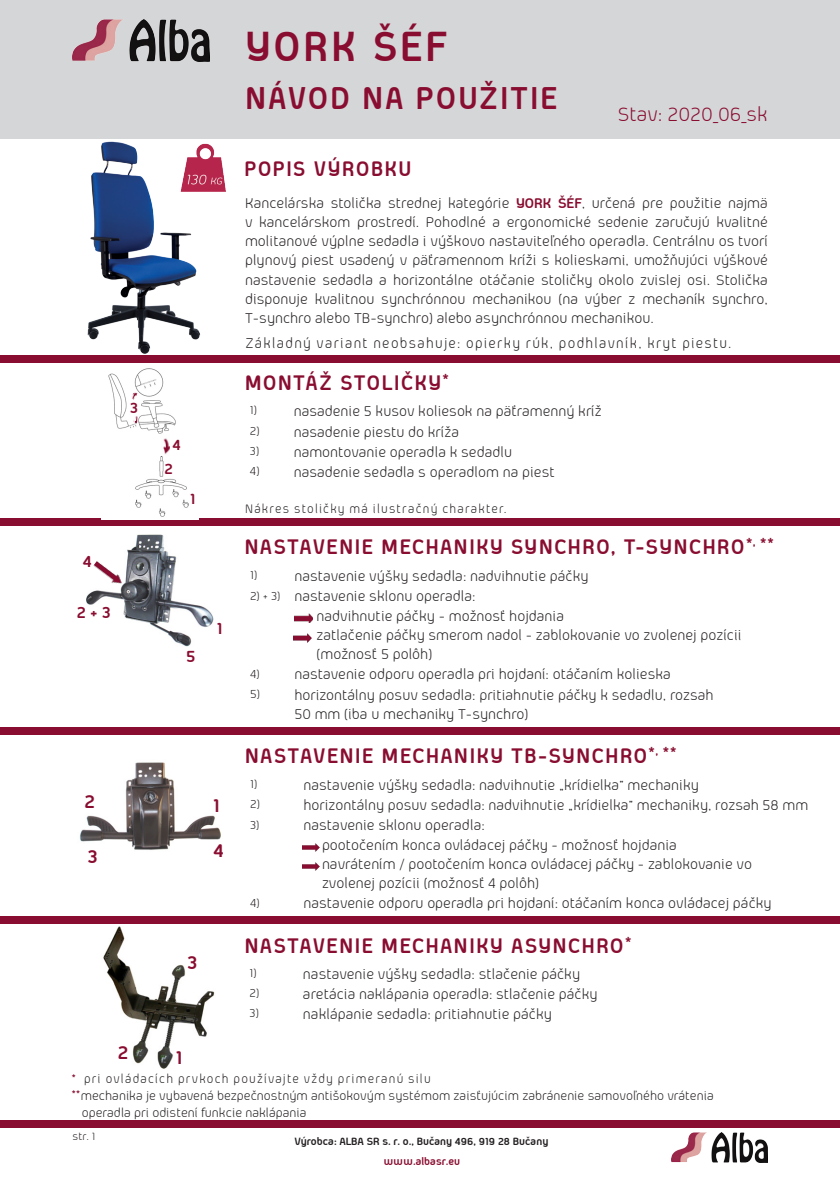
<style>
.page{position:relative;width:840px;height:1191px;background:#fff}
.page>*{position:absolute;margin:0;border:0;box-sizing:border-box;transform-origin:0 0}
.t1{font:700 48px "Aeroportal";letter-spacing:.07em;color:#890d30;scale:.95 1}
.t2{font:700 36px "Aeroportal";letter-spacing:.065em;color:#890d30;scale:.95 1}
.t3{font:700 24px "Aeroportal";letter-spacing:.07em;color:#890d30;scale:.95 1}
.t4{font:22px "Aeroportal";color:#890d30}
.t5{font:700 21.6px "Aeroportal";color:#890d30}
.t6{font:700 18.8px "Aeroportal";color:#890d30}
.t7{font:700 17.2px "Aeroportal";color:#890d30}
.t8{font:16px/19.2px "Aeroportal";color:#231f20;text-align:justify}
.t9{font:16px "Aeroportal";letter-spacing:.085em;color:#231f20;scale:.95 1}
.t10{font:14px "Aeroportal";color:#231f20}
.t11{font:14px "Aeroportal";letter-spacing:.09em;color:#231f20;scale:.95 1}
.t12{font:13.2px "Aeroportal";color:#231f20}
.t13{font:700 12px "Aeroportal";color:#231f20}
.t14{font:700 12px "Aeroportal";color:#890d30}
.t15{font:12px "Aeroportal";color:#231f20}
.s1{font-weight:700;color:#890d30}
</style>
<div class="page">
<img style="left:75px;top:138px;width:139px;height:216px">
<div style="left:0;top:356px;width:839px;height:7px;background:#890d30"></div>
<div style="left:0;top:0;width:839px;height:138px;background:#d5d6d8"></div>
<img style="left:72px;top:19px;width:137px;height:43px">
<div style="left:0;top:1120px;width:839px;height:7px;background:#890d30"></div>
<img style="left:178px;top:142px;width:48px;height:52px">
<img style="left:671px;top:1132px;width:96px;height:30px">
<div style="left:0;top:519px;width:839px;height:7px;background:#890d30"></div>
<div style="left:0;top:727px;width:839px;height:7px;background:#890d30"></div>
<div style="left:0;top:916px;width:839px;height:7px;background:#890d30"></div>
<img style="left:108px;top:368px;width:81px;height:149px">
<img style="left:160px;top:434px;width:10px;height:22px">
<svg style="left:130px;top:391px;width:8px;height:10px"></svg>
<svg style="left:133px;top:414px;width:5px;height:9px"></svg>
<img style="left:86px;top:534px;width:128px;height:113px">
<img style="left:92px;top:559px;width:32px;height:28px">
<img style="left:295px;top:614px;width:17px;height:9px">
<img style="left:293px;top:633px;width:18px;height:9px">
<img style="left:80px;top:762px;width:140px;height:88px">
<img style="left:302px;top:843px;width:17px;height:8px">
<img style="left:302px;top:862px;width:17px;height:8px">
<img style="left:103px;top:926px;width:112px;height:142px">
<p class="t1" style="left:245px;top:21px;width:213px">YORK ŠÉF</p>
<p class="t2" style="left:245px;top:79px;width:330px">NÁVOD NA POUŽITIE</p>
<p class="t3" style="left:244px;top:155px;width:177px">POPIS VÝROBKU</p>
<p class="t4" style="left:617px;top:103px;width:151px">Stav: 2020_06_sk</p>
<p class="t8" style="left:245px;top:193px;width:524px">Kancelárska stolička strednej kategórie <span class="s1">YORK ŠÉF</span>, určená pre použitie najmä v kancelárskom prostredí. Pohodlné a ergonomické sedenie zaručujú kvalitné molitanové výplne sedadla i výškovo nastaviteľného operadla. Centrálnu os tvorí plynový piest usadený v päťramennom kríži s kolieskami, umožňujúci výškové nastavenie sedadla a horizontálne otáčanie stoličky okolo zvislej osi. Stolička disponuje kvalitnou synchrónnou mechanikou (na výber z mechaník synchro, T-synchro alebo TB-synchro) alebo asynchrónnou mechanikou.</p>
<p class="t7" style="left:130px;top:398px;width:9px">3</p>
<p class="t6" style="left:83px;top:551px;width:11px">4</p>
<p class="t6" style="left:77px;top:602px;width:35px">2 + 3</p>
<p class="t7" style="left:173px;top:436px;width:10px">4</p>
<p class="t7" style="left:164px;top:460px;width:10px">2</p>
<p class="t7" style="left:190px;top:489px;width:7px">1</p>
<p class="t6" style="left:186px;top:646px;width:11px">5</p>
<p class="t6" style="left:217px;top:618px;width:7px">1</p>
<p class="t5" style="left:84px;top:789px;width:12px">2</p>
<p class="t5" style="left:213px;top:793px;width:8px">1</p>
<p class="t5" style="left:88px;top:844px;width:11px">3</p>
<p class="t5" style="left:214px;top:839px;width:12px">4</p>
<p class="t5" style="left:187px;top:951px;width:11px">3</p>
<p class="t5" style="left:118px;top:1041px;width:12px">2</p>
<p class="t5" style="left:176px;top:1046px;width:8px">1</p>
<p class="t9" style="left:245px;top:335px;width:512px">Základný variant neobsahuje: opierky rúk, podhlavník, kryt piestu.</p>
<p class="t3" style="left:245px;top:370px;width:216px">MONTÁŽ STOLIČKY<sup>*</sup></p>
<p class="t12" style="left:250px;top:403px;width:9px">1)</p>
<p class="t8" style="left:293px;top:401px;width:309px">nasadenie 5 kusov koliesok na päťramenný kríž</p>
<p class="t12" style="left:250px;top:424px;width:11px">2)</p>
<p class="t8" style="left:293px;top:422px;width:167px">nasadenie piestu do kríža</p>
<p class="t12" style="left:250px;top:444px;width:11px">3)</p>
<p class="t8" style="left:293px;top:442px;width:220px">namontovanie operadla k sedadlu</p>
<p class="t12" style="left:250px;top:464px;width:11px">4)</p>
<p class="t8" style="left:293px;top:462px;width:262px">nasadenie sedadla s operadlom na piest</p>
<p class="t11" style="left:245px;top:501px;width:277px">Nákres stoličky má ilustračný charakter.</p>
<p class="t3" style="left:245px;top:534px;width:557px">NASTAVENIE MECHANIKY SYNCHRO, T-SYNCHRO<sup>*,</sup> <sup>**</sup></p>
<p class="t12" style="left:250px;top:568px;width:9px">1)</p>
<p class="t8" style="left:294px;top:566px;width:295px">nastavenie výšky sedadla: nadvihnutie páčky</p>
<p class="t12" style="left:250px;top:589px;width:32px">2) + 3)</p>
<p class="t8" style="left:294px;top:587px;width:183px">nastavenie sklonu operadla:</p>
<p class="t8" style="left:316px;top:606px;width:249px">nadvihnutie páčky - možnosť hojdania</p>
<p class="t8" style="left:316px;top:625px;width:426px">zatlačenie páčky smerom nadol - zablokovanie vo zvolenej pozícii</p>
<p class="t8" style="left:316px;top:644px;width:117px">(možnosť 5 polôh)</p>
<p class="t12" style="left:250px;top:666px;width:11px">4)</p>
<p class="t8" style="left:294px;top:665px;width:378px">nastavenie odporu operadla pri hojdaní: otáčaním kolieska</p>
<p class="t12" style="left:250px;top:687px;width:11px">5)</p>
<p class="t8" style="left:294px;top:685px;width:420px">horizontálny posuv sedadla: pritiahnutie páčky k sedadlu, rozsah</p>
<p class="t8" style="left:294px;top:704px;width:235px">50 mm (iba u mechaniky T-synchro)</p>
<p class="t3" style="left:245px;top:743px;width:455px">NASTAVENIE MECHANIKY TB-SYNCHRO<sup>*,</sup> <sup>**</sup></p>
<p class="t12" style="left:250px;top:777px;width:9px">1)</p>
<p class="t8" style="left:303px;top:775px;width:396px">nastavenie výšky sedadla: nadvihnutie „krídielka“ mechaniky</p>
<p class="t12" style="left:250px;top:797px;width:11px">2)</p>
<p class="t8" style="left:303px;top:795px;width:506px">horizontálny posuv sedadla: nadvihnutie „krídielka“ mechaniky, rozsah 58 mm</p>
<p class="t12" style="left:250px;top:818px;width:11px">3)</p>
<p class="t8" style="left:303px;top:816px;width:183px">nastavenie sklonu operadla:</p>
<p class="t8" style="left:322px;top:835px;width:356px">pootočením konca ovládacej páčky - možnosť hojdania</p>
<p class="t8" style="left:322px;top:854px;width:431px">navrátením / pootočením konca ovládacej páčky - zablokovanie vo</p>
<p class="t8" style="left:322px;top:873px;width:218px">zvolenej pozícii (možnosť 4 polôh)</p>
<p class="t12" style="left:250px;top:895px;width:11px">4)</p>
<p class="t8" style="left:303px;top:893px;width:469px">nastavenie odporu operadla pri hojdaní: otáčaním konca ovládacej páčky</p>
<p class="t3" style="left:245px;top:932px;width:408px">NASTAVENIE MECHANIKY ASYNCHRO<sup>*</sup></p>
<p class="t12" style="left:249px;top:966px;width:9px">1)</p>
<p class="t8" style="left:303px;top:964px;width:278px">nastavenie výšky sedadla: stlačenie páčky</p>
<p class="t12" style="left:249px;top:986px;width:11px">2)</p>
<p class="t8" style="left:303px;top:984px;width:296px">aretácia naklápania operadla: stlačenie páčky</p>
<p class="t12" style="left:249px;top:1006px;width:11px">3)</p>
<p class="t8" style="left:303px;top:1004px;width:250px">naklápanie sedadla: pritiahnutie páčky</p>
<p class="t11" style="left:72px;top:1071px;width:379px"><sup>*</sup> pri ovládacích prvkoch používajte vždy primeranú silu</p>
<p class="t10" style="left:72px;top:1088px;width:643px"><sup>**</sup>mechanika je vybavená bezpečnostným antišokovým systémom zaisťujúcim zabránenie samovoľného vrátenia</p>
<p class="t10" style="left:82px;top:1105px;width:226px">operadla pri odistení funkcie naklápania</p>
<p class="t15" style="left:73px;top:1130px;width:24px">str. 1</p>
<p class="t13" style="left:294px;top:1135px;width:255px">Výrobca: ALBA SR s. r. o., Bučany 496, 919 28 Bučany</p>
<p class="t14" style="left:383px;top:1154px;width:78px">www.albasr.eu</p>
</div>
